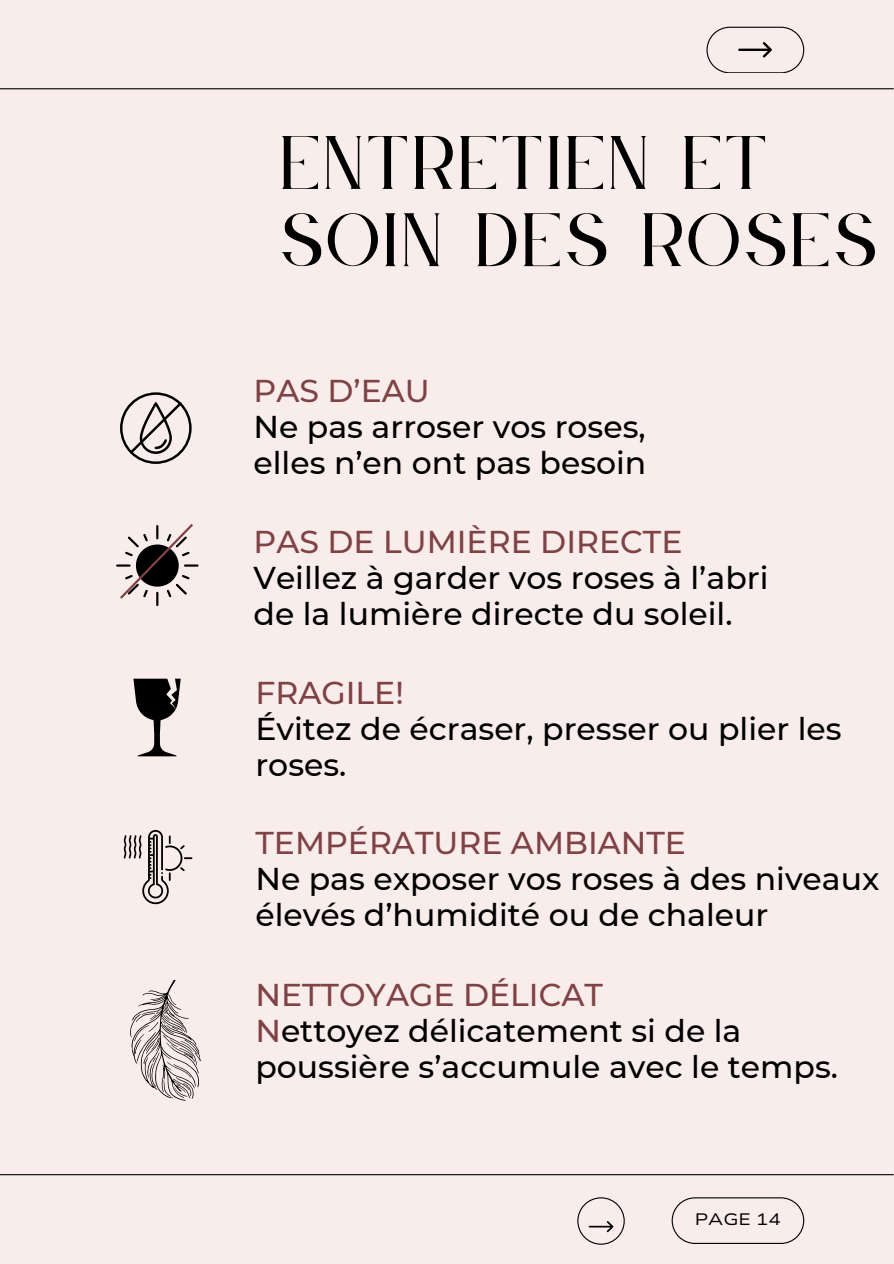
<style>
.page{position:relative;width:894px;height:1264px;background:#fff}
.page>*{position:absolute;margin:0;border:0;box-sizing:border-box;transform-origin:0 0}
.t1{font:66.3px/77.1px "Le Jour Serif";letter-spacing:.05em;color:#000}
.t2{font:500 31.5px/36px "Montserrat";color:#000}
.t3{font:16.5px "Nunito Sans 10 pt Expanded";color:#000}
.s1{color:#7f4245}
</style>
<div class="page">
<div style="left:0;top:0;width:893px;height:1263px;background:#f8edeb"></div>
<hr style="left:0;top:1174px;width:893px;height:1px;background:#000">
<hr style="left:0;top:88px;width:893px;height:1px;background:#000">
<svg style="left:706px;top:27px;width:98px;height:46px"></svg>
<svg style="left:577px;top:1197px;width:47px;height:47px"></svg>
<svg style="left:671px;top:1197px;width:133px;height:46px"></svg>
<svg style="left:120px;top:392px;width:71px;height:72px"></svg>
<svg style="left:124px;top:830px;width:68px;height:74px"></svg>
<svg style="left:133px;top:678px;width:48px;height:78px"></svg>
<svg style="left:130px;top:979px;width:71px;height:122px"></svg>
<svg style="left:116px;top:524px;width:82px;height:82px"></svg>
<p class="t1" style="left:281px;top:127px;width:598px">ENTRETIEN ET<br>SOIN DES ROSES</p>
<p class="t2" style="left:253px;top:373px;width:394px"><span class="s1">PAS D’EAU<br></span>Ne pas arroser vos roses, elles n’en ont pas besoin</p>
<p class="t2" style="left:253px;top:523px;width:516px"><span class="s1">PAS DE LUMIÈRE DIRECTE<br></span>Veillez à garder vos roses à l’abri de la lumière directe du soleil.</p>
<p class="t2" style="left:255px;top:674px;width:587px"><span class="s1">FRAGILE!<br></span>Évitez de écraser, presser ou plier les roses.</p>
<h1 class="t2" style="left:255px;top:824px;width:625px"><span class="s1">TEMPÉRATURE AMBIANTE<br></span>Ne pas exposer vos roses à des niveaux élevés d’humidité ou de chaleur</h1>
<h2 class="t2" style="left:255px;top:976px;width:584px"><span class="s1">NETTOYAGE DÉLICAT<br>N</span>ettoyez délicatement si de la poussière s’accumule avec le temps.</h2>
<p class="t3" style="left:694px;top:1208px;width:87px">PAGE 14</p>
</div>
